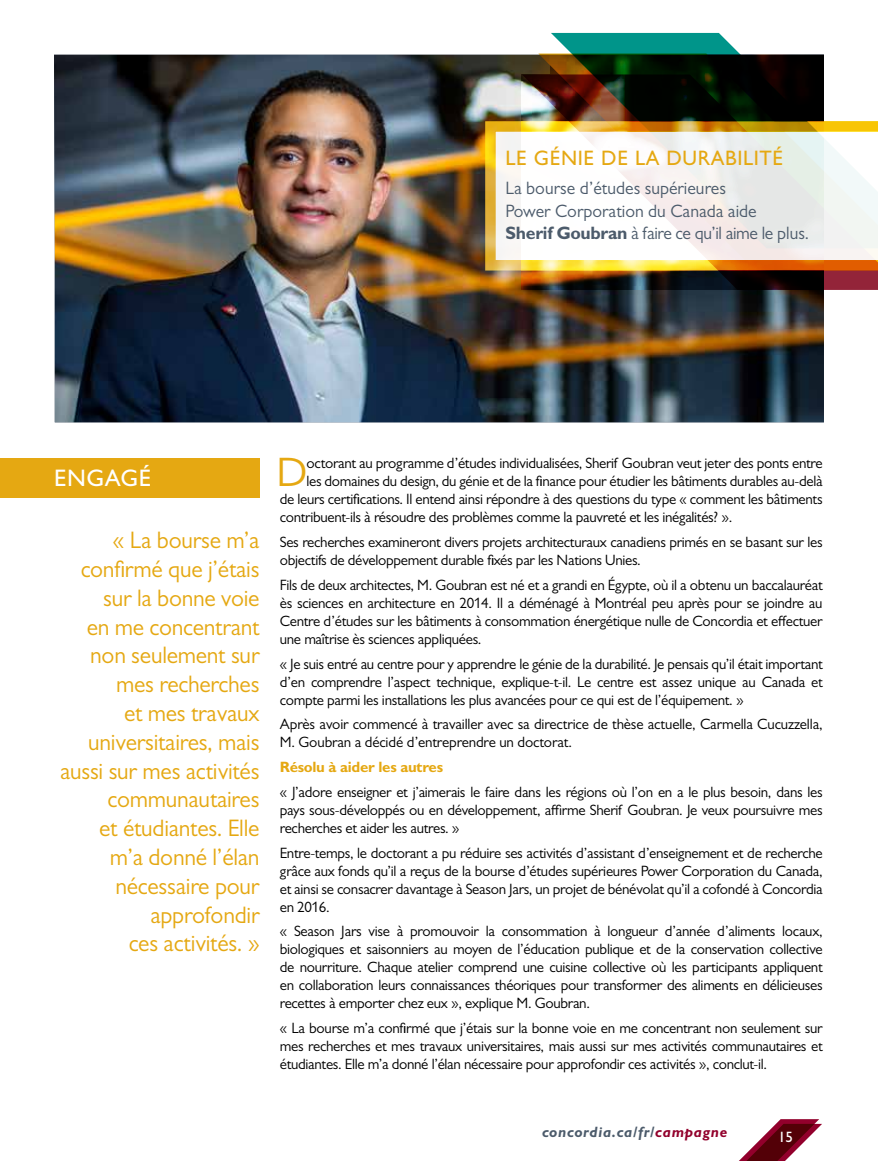
<style>
.page{position:relative;width:878px;height:1161px;background:#fff}
.page>*{position:absolute;margin:0;border:0;box-sizing:border-box;transform-origin:0 0}
.t1{font:41.4px "Gill Sans MT Pro";color:#e5a812}
.t2{font:24px/28.8px "Gill Sans MT Pro";letter-spacing:-.01em;color:#e5a812;text-align:right}
.t3{font:500 24px "Gill Sans MT Pro";letter-spacing:.025em;color:#fff}
.t4{font:500 21px "Gill Sans MT Pro";letter-spacing:.03em;color:#e5a812}
.t5{font:18px/22.5px "Gill Sans MT Pro";color:#4c5b6b}
.t6{font:15px/18px "Gill Sans MT Pro";letter-spacing:-.02em;color:#000;text-align:justify}
.t7{font:italic 700 15px "Gill Sans MT Pro";letter-spacing:.05em;color:#4c5b6b}
.t8{font:700 15px "Gill Sans MT Pro";letter-spacing:-.02em;color:#e5a812}
.t9{font:500 15px "Gill Sans MT Pro";color:#fff}
.s1{font-weight:700}
.s2{color:#92002c}
</style>
<div class="page">
<div style="left:0;top:458px;width:259px;height:39px;background:#e5a812"></div>
<img style="left:54px;top:55px;width:770px;height:367px">
<svg style="left:483px;top:120px;width:39px;height:152px"></svg>
<svg style="left:551px;top:33px;width:273px;height:41px"></svg>
<svg style="left:522px;top:74px;width:356px;height:216px"></svg>
<svg style="left:739px;top:1119px;width:83px;height:42px"></svg>
<h3 class="t4" style="left:505px;top:145px;width:279px">LE GÉNIE DE LA DURABILITÉ</h3>
<p class="t5" style="left:505px;top:177px;width:305px">La bourse d’études supérieures<br>Power Corporation du Canada aide<br><span class="s1">Sherif Goubran</span> à faire ce qu’il aime le plus.</p>
<h2 class="t3" style="left:54px;top:464px;width:99px">ENGAGÉ</h2>
<p class="t2" style="left:60px;top:526px;width:201px">« La bourse m’a confirmé que j’étais sur la bonne voie<br>en me concentrant non seulement sur mes recherches<br>et mes travaux universitaires, mais aussi sur mes activités communautaires<br>et étudiantes. Elle m’a donné l’élan nécessaire pour approfondir<br>ces activités. »</p>
<h1 class="t1" style="left:276px;top:448px;width:32px">D</h1>
<p class="t6" style="left:306px;top:454px;width:517px">octorant au programme d’études individualisées, Sherif Goubran veut jeter des ponts entre</p>
<p class="t6" style="left:306px;top:472px;width:517px">les domaines du design, du génie et de la finance pour étudier les bâtiments durables au-delà</p>
<p class="t6" style="left:280px;top:490px;width:544px">de leurs certifications. Il entend ainsi répondre à des questions du type « comment les bâtiments</p>
<p class="t6" style="left:280px;top:508px;width:454px">contribuent-ils à résoudre des problèmes comme la pauvreté et les inégalités? ».</p>
<p class="t6" style="left:280px;top:533px;width:544px">Ses recherches examineront divers projets architecturaux canadiens primés en se basant sur les objectifs de développement durable fixés par les Nations Unies.</p>
<p class="t6" style="left:280px;top:576px;width:544px">Fils de deux architectes, M. Goubran est né et a grandi en Égypte, où il a obtenu un baccalauréat ès sciences en architecture en 2014. Il a déménagé à Montréal peu après pour se joindre au Centre d’études sur les bâtiments à consommation énergétique nulle de Concordia et effectuer une maîtrise ès sciences appliquées.</p>
<p class="t6" style="left:280px;top:654px;width:544px">« Je suis entré au centre pour y apprendre le génie de la durabilité. Je pensais qu’il était important d’en comprendre l’aspect technique, explique-t-il. Le centre est assez unique au Canada et compte parmi les installations les plus avancées pour ce qui est de l’équipement. »</p>
<p class="t6" style="left:280px;top:715px;width:544px">Après avoir commencé à travailler avec sa directrice de thèse actuelle, Carmella Cucuzzella,<br>M. Goubran a décidé d’entreprendre un doctorat.</p>
<p class="t8" style="left:280px;top:758px;width:165px">Résolu à aider les autres</p>
<p class="t6" style="left:280px;top:783px;width:544px">« J’adore enseigner et j’aimerais le faire dans les régions où l’on en a le plus besoin, dans les pays sous-développés ou en développement, affirme Sherif Goubran. Je veux poursuivre mes recherches et aider les autres. »</p>
<p class="t6" style="left:280px;top:843px;width:544px">Entre-temps, le doctorant a pu réduire ses activités d’assistant d’enseignement et de recherche grâce aux fonds qu’il a reçus de la bourse d’études supérieures Power Corporation du Canada, et ainsi se consacrer davantage à Season Jars, un projet de bénévolat qu’il a cofondé à Concordia en 2016.</p>
<p class="t6" style="left:280px;top:922px;width:544px">« Season Jars vise à promouvoir la consommation à longueur d’année d’aliments locaux, biologiques et saisonniers au moyen de l’éducation publique et de la conservation collective de nourriture. Chaque atelier comprend une cuisine collective où les participants appliquent en collaboration leurs connaissances théoriques pour transformer des aliments en délicieuses recettes à emporter chez eux », explique M. Goubran.</p>
<p class="t6" style="left:280px;top:1019px;width:544px">« La bourse m’a confirmé que j’étais sur la bonne voie en me concentrant non seulement sur mes recherches et mes travaux universitaires, mais aussi sur mes activités communautaires et étudiantes. Elle m’a donné l’élan nécessaire pour approfondir ces activités », conclut-il.</p>
<p class="t7" style="left:542px;top:1123px;width:187px">concordia.ca/fr/<span class="s2">campagne</span></p>
<p class="t9" style="left:778px;top:1128px;width:16px">15</p>
</div>
